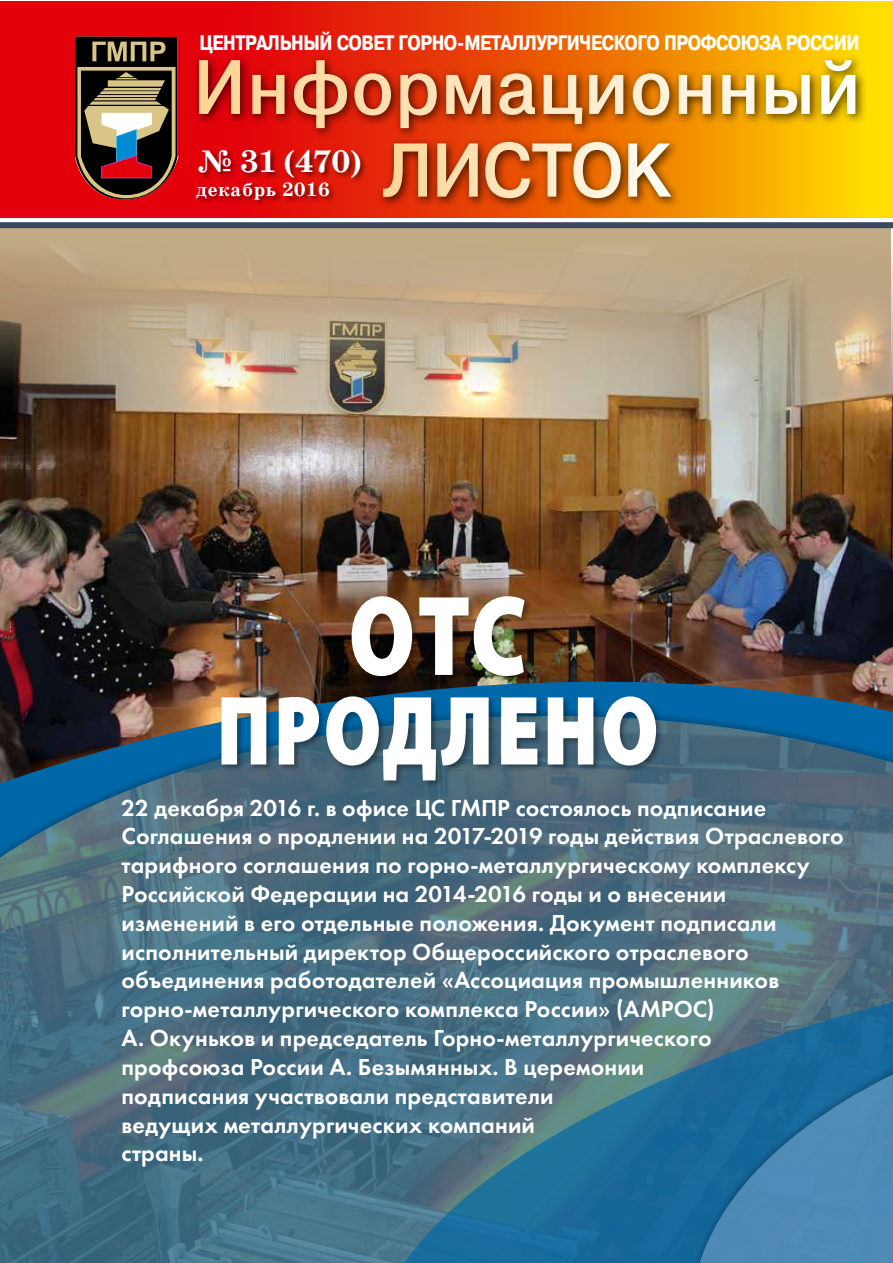
<style>
.page{position:relative;width:893px;height:1263px;background:#fff}
.page>*{position:absolute;margin:0;border:0;box-sizing:border-box;transform-origin:0 0}
.t1{font:700 108.75px "Myriad Pro";color:#fff;scale:.8 1}
.t2{font:700 93.3px "Myriad Pro";letter-spacing:.09em;color:#fff;scale:.8 1}
.t3{font:700 31.5px "School Book C";color:#fff}
.t4{font:24px/28.8px "Futura Demi C";letter-spacing:.01em;color:#fff}
.t5{font:700 21px "Pragmatica Cond C";letter-spacing:-.02em;color:#fff}
.t6{font:700 19.5px "School Book C";letter-spacing:.04em;color:#fff}
</style>
<div class="page">
<img style="left:0;top:230px;width:893px;height:404px">
<svg style="left:0;top:1px;width:893px;height:216px;background:#ea4606"></svg>
<svg style="left:75px;top:37px;width:104px;height:164px;background:#6a4c3f"></svg>
<div style="left:193px;top:54px;width:674px;height:156px;background:#000;opacity:.7"></div>
<img style="left:199px;top:60px;width:656px;height:68px">
<svg style="left:383px;top:142px;width:288px;height:58px;background:#d7834d"></svg>
<div style="left:195px;top:149px;width:172px;height:58px;background:#000;opacity:.5"></div>
<div style="left:0;top:222px;width:893px;height:6px;background:#3b495d"></div>
<img style="left:0;top:634px;width:893px;height:73px">
<img style="left:0;top:716px;width:893px;height:547px">
<svg style="left:350px;top:900px;width:543px;height:363px;background:#427088"></svg>
<div style="left:686px;top:968px;width:207px;height:295px;background:#000;opacity:.39"></div>
<svg style="left:691px;top:977px;width:202px;height:286px;background:#3a78a0"></svg>
<div style="left:220px;top:595px;width:443px;height:193px;background:#000;opacity:.36"></div>
<img style="left:350px;top:594px;width:177px;height:84px">
<svg style="left:219px;top:695px;width:49px;height:71px"></svg>
<svg style="left:277px;top:694px;width:214px;height:88px"></svg>
<svg style="left:499px;top:695px;width:40px;height:71px"></svg>
<svg style="left:546px;top:695px;width:49px;height:71px"></svg>
<svg style="left:601px;top:694px;width:57px;height:73px"></svg>
<p class="t5" style="left:200px;top:31px;width:661px">ЦЕНТРАЛЬНЫЙ СОВЕТ ГОРНО-МЕТАЛЛУРГИЧЕСКОГО ПРОФСОЮЗА РОССИИ</p>
<h3 class="t3" style="left:196px;top:145px;width:166px">№ 31 (470)</h3>
<p class="t6" style="left:196px;top:179px;width:135px">декабрь 2016</p>
<h1 class="t1" style="left:351px;top:565px;width:219px">ОТС</h1>
<h2 class="t2" style="left:219px;top:670px;width:549px">ПРОДЛЕНО</h2>
<p class="t4" style="left:122px;top:793px;width:724px">22 декабря 2016 г. в офисе ЦС ГМПР состоялось подписание Соглашения о продлении на 2017-2019 годы действия Отраслевого тарифного соглашения по горно-металлургическому комплексу Российской Федерации на 2014-2016 годы и о внесении изменений в его отдельные положения. Документ подписали исполнительный директор Общероссийского отраслевого объединения работодателей «Ассоциация промышленников горно-металлургического комплекса России» (АМРОС)<br>А. Окуньков и председатель Горно-металлургического<br>профсоюза России А. Безымянных. В церемонии<br>подписания участвовали представители<br>ведущих металлургических компаний<br>страны.</p>
</div>
